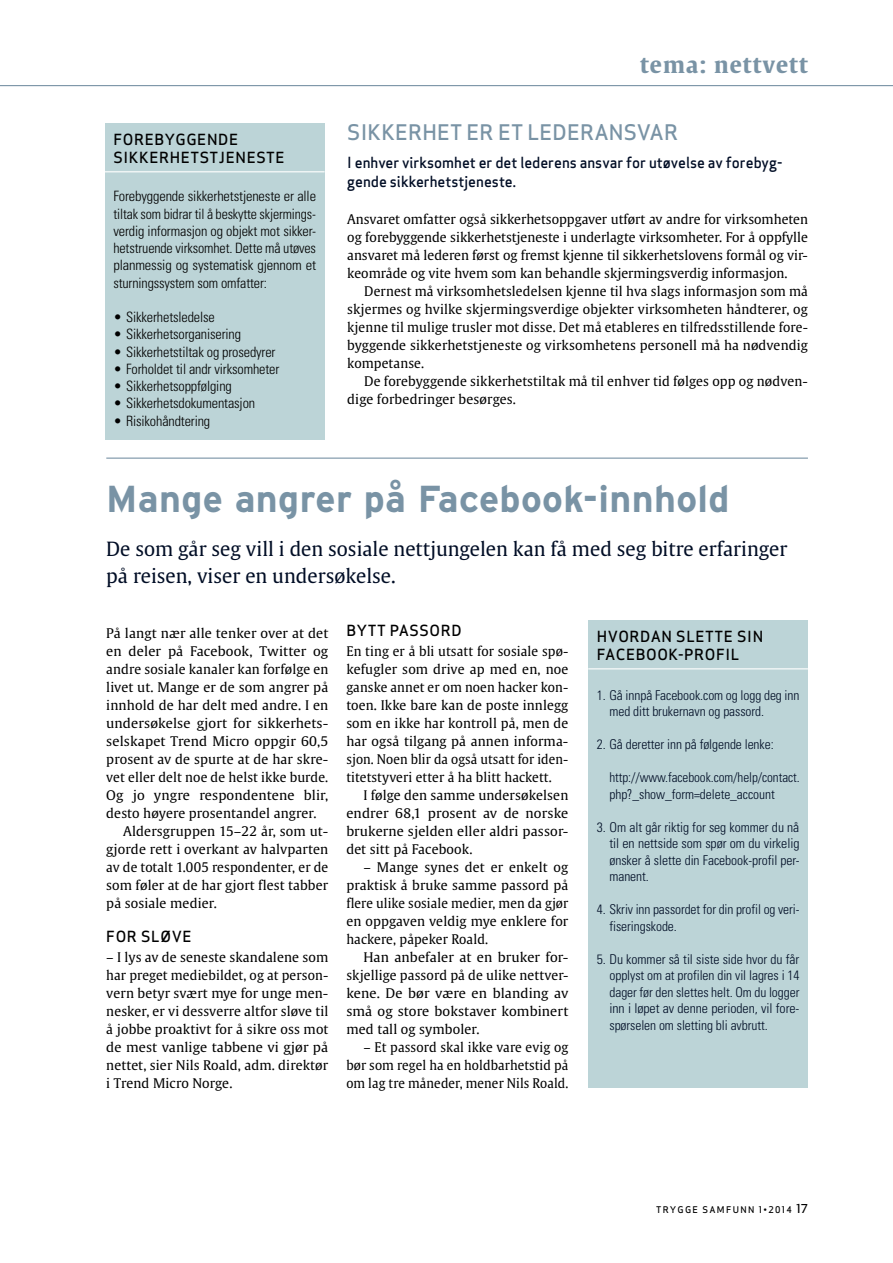
<style>
.page{position:relative;width:893px;height:1263px;background:#fff}
.page>*{position:absolute;margin:0;border:0;box-sizing:border-box;transform-origin:0 0}
.t1{font:700 37.5px "Interstate";letter-spacing:.01em;color:#7993a5}
.t2{font:22.35px "Gulliver Bold Roman";letter-spacing:.05em;color:#7993a5}
.t3{font:21px "Apex Sans Medium T";letter-spacing:.01em;color:#7993a5}
.t4{font:19.5px/27px "Gulliver Regular Roman";color:#000d25}
.t5{font:15px/19.5px "Apex Sans Medium T";color:#000d25}
.t6{font:15px/17.4px "Apex Sans Medium T";letter-spacing:.04em;color:#000}
.t7{font:300 condensed 14.25px/17.2px "Univers";letter-spacing:-.01em;color:#000;text-align:justify}
.t8{font:300 condensed 13.5px/16.5px "Univers";letter-spacing:-.005em;color:#000d25}
.t9{font:13.2px/18px "Gulliver Regular Roman";letter-spacing:.01em;color:#000;text-align:justify}
.t10{font:9px "Apex Sans Medium C";color:#000}
.s1{font-size:12px}
</style>
<div class="page">
<hr style="left:0;top:85px;width:893px;height:1px;background:#7993a5">
<div style="left:105px;top:123px;width:220px;height:317px;background:#bcd4d7"></div>
<hr style="left:105px;top:171px;width:220px;height:1px;background:#fff">
<div style="left:588px;top:620px;width:220px;height:467px;background:#bcd4d7"></div>
<hr style="left:588px;top:668px;width:220px;height:1px;background:#fff">
<hr style="left:106px;top:458px;width:702px;height:1px;background:#7993a5">
<p class="t6" style="left:113px;top:131px;width:173px">FOREBYGGENDE<br>SIKKERH ETSTJ ENESTE</p>
<p class="t7" style="left:113px;top:188px;width:204px">Forebyggende sikkerhetstjeneste er alle tiltak som bidrar til å beskytte skjermings&shy;verdig informasjon og objekt mot sikker&shy;hetstruende virksomhet. Dette må utøves planmessig og systematisk gjennom et sturningssystem som omfatter:</p>
<p class="t7" style="left:113px;top:308px;width:103px">• Sikkerhetsledelse</p>
<p class="t7" style="left:113px;top:326px;width:129px">• Sikkerhetsorganisering</p>
<p class="t7" style="left:113px;top:343px;width:164px">• Sikkerhetstiltak og prosedyrer</p>
<p class="t7" style="left:113px;top:360px;width:167px">• Forholdet til andr virksomheter</p>
<p class="t7" style="left:113px;top:377px;width:120px">• Sikkerhetsoppfølging</p>
<p class="t7" style="left:113px;top:395px;width:143px">• Sikkerhetsdokumentasjon</p>
<p class="t7" style="left:113px;top:412px;width:98px">• Risikohåndtering</p>
<h2 class="t2" style="left:640px;top:51px;width:169px">tema: nettvett</h2>
<h3 class="t3" style="left:347px;top:118px;width:333px">SIKKERH ET ER ET LEDERANSVAR</h3>
<p class="t5" style="left:347px;top:152px;width:437px">I ENHVER VIRKSOMHET ER DET LEDERENS ANSVAR FOR UTØVELSE AV FOREBYG-<br>GENDE SIKKERHETSTJENESTE.</p>
<p class="t9" style="left:347px;top:210px;width:462px">Ansvaret omfatter også sikkerhetsoppgaver utført av andre for virksomheten og forebyggende sikkerhetstjeneste i underlagte virksomheter. For å oppfylle ansvaret må lederen først og fremst kjenne til sikkerhetslovens formål og vir&shy;keområde og vite hvem som kan behandle skjermingsverdig informasjon.</p>
<p class="t9" style="left:347px;top:282px;width:462px;text-indent:17px">Dernest må virksomhetsledelsen kjenne til hva slags informasjon som må skjermes og hvilke skjermingsverdige objekter virksomheten håndterer, og kjenne til mulige trusler mot disse. Det må etableres en tilfredsstillende fore&shy;byggende sikkerhetstjeneste og virksomhetens personell må ha nødvendig kompetanse.</p>
<p class="t9" style="left:347px;top:372px;width:462px;text-indent:17px">De forebyggende sikkerhetstiltak må til enhver tid følges opp og nødven&shy;dige forbedringer besørges.</p>
<h1 class="t1" style="left:106px;top:477px;width:625px">Mange angrer på Facebook-innhold</h1>
<h3 class="t4" style="left:106px;top:535px;width:683px">De som går seg vill i den sosiale nettjungelen kan få med seg bitre erfaringer på reisen, viser en undersøkelse.</h3>
<p class="t9" style="left:106px;top:624px;width:224px">På langt nær alle tenker over at det</p>
<p class="t9" style="left:106px;top:642px;width:224px">en deler på Facebook, Twitter og</p>
<p class="t9" style="left:106px;top:660px;width:224px">andre sosiale kanaler kan forfølge en</p>
<p class="t9" style="left:106px;top:678px;width:224px">livet ut. Mange er de som angrer på</p>
<p class="t9" style="left:106px;top:696px;width:224px">innhold de har delt med andre. I en</p>
<p class="t9" style="left:106px;top:714px;width:224px">undersøkelse gjort for sikkerhets-</p>
<p class="t9" style="left:106px;top:732px;width:224px">selskapet Trend Micro oppgir 60,5</p>
<p class="t9" style="left:106px;top:750px;width:224px">prosent av de spurte at de har skre-</p>
<p class="t9" style="left:106px;top:768px;width:224px">vet eller delt noe de helst ikke burde.</p>
<p class="t9" style="left:106px;top:786px;width:224px">Og jo yngre respondentene blir,</p>
<p class="t9" style="left:106px;top:804px;width:212px">desto høyere prosentandel angrer.</p>
<p class="t9" style="left:123px;top:822px;width:207px">Aldersgruppen 15–22 år, som ut-</p>
<p class="t9" style="left:106px;top:840px;width:224px">gjorde rett i overkant av halvparten</p>
<p class="t9" style="left:106px;top:858px;width:224px">av de totalt 1.005 respondenter, er de</p>
<p class="t9" style="left:106px;top:876px;width:224px">som føler at de har gjort flest tabber</p>
<p class="t9" style="left:106px;top:894px;width:112px">på sosiale medier.</p>
<p class="t6" style="left:106px;top:928px;width:87px">FOR SLØVE</p>
<p class="t9" style="left:106px;top:948px;width:224px">– I lys av de seneste skandalene som har preget mediebildet, og at person&shy;vern betyr svært mye for unge men&shy;nesker, er vi dessverre altfor sløve til å jobbe proaktivt for å sikre oss mot de mest vanlige tabbene vi gjør på nettet, sier Nils Roald, adm. direktør i Trend Micro Norge.</p>
<p class="t6" style="left:346px;top:622px;width:117px">BYTT PASSORD</p>
<p class="t9" style="left:346px;top:642px;width:224px">En ting er å bli utsatt for sosiale spø&shy;kefugler som drive ap med en, noe ganske annet er om noen hacker kon&shy;toen. Ikke bare kan de poste innlegg som en ikke har kontroll på, men de har også tilgang på annen informa&shy;sjon. Noen blir da også utsatt for iden&shy;titetstyveri etter å ha blitt hackett.</p>
<p class="t9" style="left:346px;top:786px;width:224px;text-indent:17px">I følge den samme undersøkelsen endrer 68,1 prosent av de norske brukerne sjelden eller aldri passor&shy;det sitt på Facebook.</p>
<p class="t9" style="left:346px;top:858px;width:224px;text-indent:17px">– Mange synes det er enkelt og praktisk å bruke samme passord på flere ulike sosiale medier, men da gjør en oppgaven veldig mye enklere for hackere, påpeker Roald.</p>
<p class="t9" style="left:346px;top:948px;width:224px;text-indent:17px">Han anbefaler at en bruker for&shy;skjellige passord på de ulike nettver&shy;kene. De bør være en blanding av små og store bokstaver kombinert med tall og symboler.</p>
<p class="t9" style="left:346px;top:1038px;width:224px;text-indent:17px">– Et passord skal ikke vare evig og bør som regel ha en holdbarhetstid på om lag tre måneder, mener Nils Roald.</p>
<p class="t6" style="left:597px;top:628px;width:168px">HVORDAN SLETTE SIN<br>FACEBOOK-PROFIL</p>
<p class="t8" style="left:609px;top:687px;width:191px;text-indent:-13px">1. Gå innpå Facebook.com og logg deg inn med ditt brukernavn og passord.</p>
<p class="t8" style="left:597px;top:736px;width:178px">2. Gå deretter inn på følgende lenke:</p>
<p class="t8" style="left:609px;top:769px;width:192px">http://www.facebook.com/help/contact. php?_show_form=delete_account</p>
<p class="t8" style="left:609px;top:819px;width:191px;text-align:justify;text-indent:-13px">3. Om alt går riktig for seg kommer du nå til en nettside som spør om du virkelig ønsker å slette din Facebook-profil per&shy;manent.</p>
<p class="t8" style="left:609px;top:901px;width:191px;text-indent:-13px">4. Skriv inn passordet for din profil og veri&shy;fiseringskode.</p>
<p class="t8" style="left:609px;top:951px;width:191px;text-align:justify;text-indent:-13px">5. Du kommer så til siste side hvor du får opplyst om at profilen din vil lagres i 14 dager før den slettes helt. Om du logger inn i løpet av denne perioden, vil fore&shy;spørselen om sletting bli avbrutt.</p>
<p class="t10" style="left:656px;top:1204px;width:8px">TRYGGE</p>
<p class="t10" style="left:703px;top:1204px;width:9px">SAMFUNN</p>
<p class="t10" style="left:759px;top:1204px;width:51px">1•2014 <span class="s1">17</span></p>
</div>
